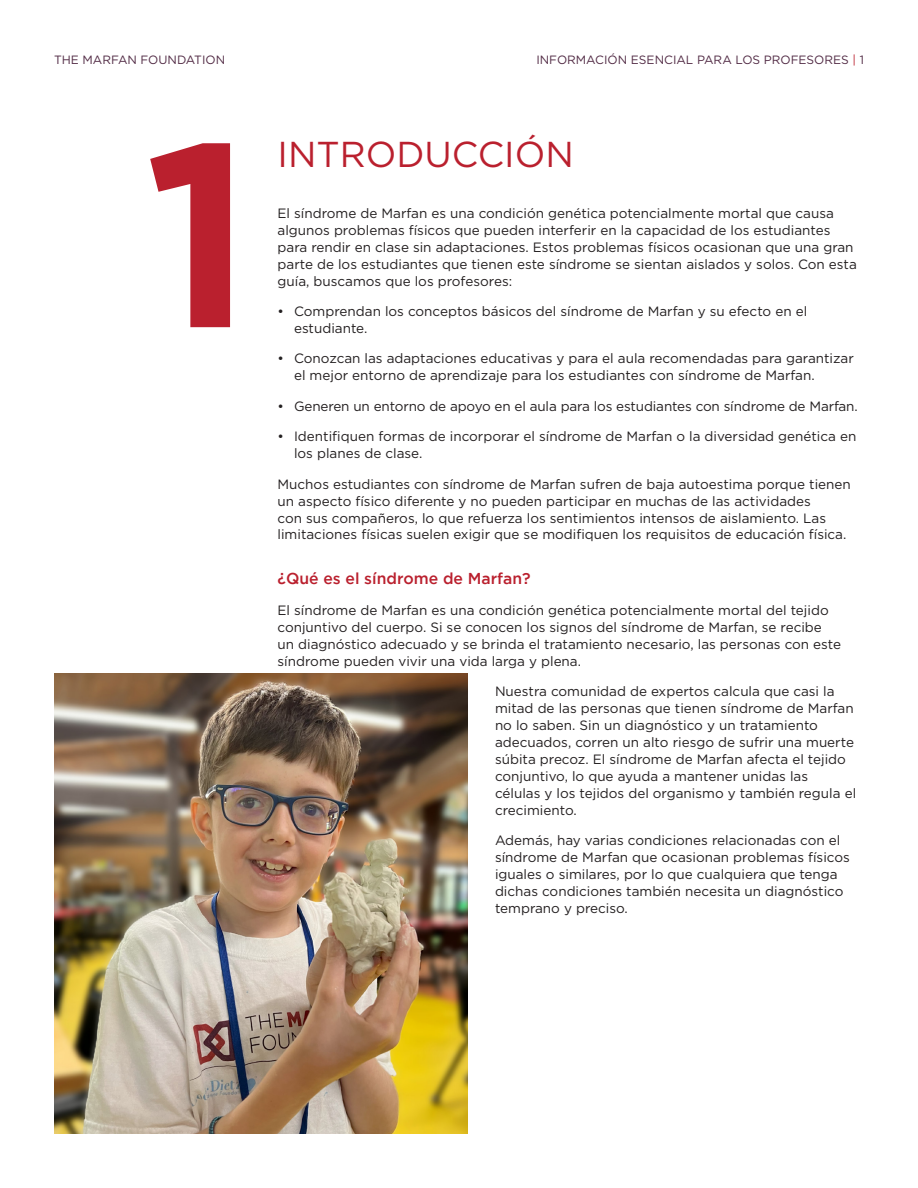
<style>
.page{position:relative;width:918px;height:1188px;background:#fff}
.page>*{position:absolute;margin:0;border:0;box-sizing:border-box;transform-origin:0 0}
.t1{font:700 260.85px "Gotham";color:#ba202e}
.t2{font:36px "Gotham";color:#ba202e}
.t3{font:500 15.75px "Gotham";color:#ba202e}
.t4{font:13.5px/17px "Gotham";color:#231f20}
.t5{font:12px "Gotham";color:#512a44}
.s1{color:#ba202e}
</style>
<div class="page">
<img style="left:54px;top:674px;width:414px;height:460px">
<p class="t5" style="left:54px;top:52px;width:173px">THE MARFAN FOUNDATION</p>
<p class="t5" style="left:536px;top:52px;width:329px">INFORMACIÓN ESENCIAL PARA LOS PROFESORES <span class="s1">|</span> 1</p>
<p class="t1" style="left:144px;top:62px;width:112px">1</p>
<p class="t2" style="left:278px;top:131px;width:298px">INTRODUCCIÓN</p>
<p class="t4" style="left:278px;top:204px;width:581px">El síndrome de Marfan es una condición genética potencialmente mortal que causa algunos problemas físicos que pueden interferir en la capacidad de los estudiantes para rendir en clase sin adaptaciones. Estos problemas físicos ocasionan que una gran parte de los estudiantes que tienen este síndrome se sientan aislados y solos. Con esta guía, buscamos que los profesores:</p>
<p class="t4" style="left:294px;top:302px;width:515px;text-indent:-16px">• Comprendan los conceptos básicos del síndrome de Marfan y su efecto en el estudiante.</p>
<p class="t4" style="left:294px;top:350px;width:561px;text-indent:-16px">• Conozcan las adaptaciones educativas y para el aula recomendadas para garantizar el mejor entorno de aprendizaje para los estudiantes con síndrome de Marfan.</p>
<p class="t4" style="left:278px;top:397px;width:582px">• Generen un entorno de apoyo en el aula para los estudiantes con síndrome de Marfan.</p>
<p class="t4" style="left:294px;top:428px;width:564px;text-indent:-16px">• Identifiquen formas de incorporar el síndrome de Marfan o la diversidad genética en los planes de clase.</p>
<p class="t4" style="left:278px;top:475px;width:575px">Muchos estudiantes con síndrome de Marfan sufren de baja autoestima porque tienen un aspecto físico diferente y no pueden participar en muchas de las actividades<br>con sus compañeros, lo que refuerza los sentimientos intensos de aislamiento. Las limitaciones físicas suelen exigir que se modifiquen los requisitos de educación física.</p>
<p class="t3" style="left:278px;top:570px;width:255px">¿Qué es el síndrome de Marfan?</p>
<p class="t4" style="left:278px;top:601px;width:565px">El síndrome de Marfan es una condición genética potencialmente mortal del tejido conjuntivo del cuerpo. Si se conocen los signos del síndrome de Marfan, se recibe un diagnóstico adecuado y se brinda el tratamiento necesario, las personas con este síndrome pueden vivir una vida larga y plena.</p>
<p class="t4" style="left:495px;top:683px;width:363px">Nuestra comunidad de expertos calcula que casi la mitad de las personas que tienen síndrome de Marfan no lo saben. Sin un diagnóstico y un tratamiento adecuados, corren un alto riesgo de sufrir una muerte súbita precoz. El síndrome de Marfan afecta el tejido conjuntivo, lo que ayuda a mantener unidas las células y los tejidos del organismo y también regula el crecimiento.</p>
<p class="t4" style="left:495px;top:832px;width:356px">Además, hay varias condiciones relacionadas con el síndrome de Marfan que ocasionan problemas físicos iguales o similares, por lo que cualquiera que tenga dichas condiciones también necesita un diagnóstico temprano y preciso.</p>
</div>
